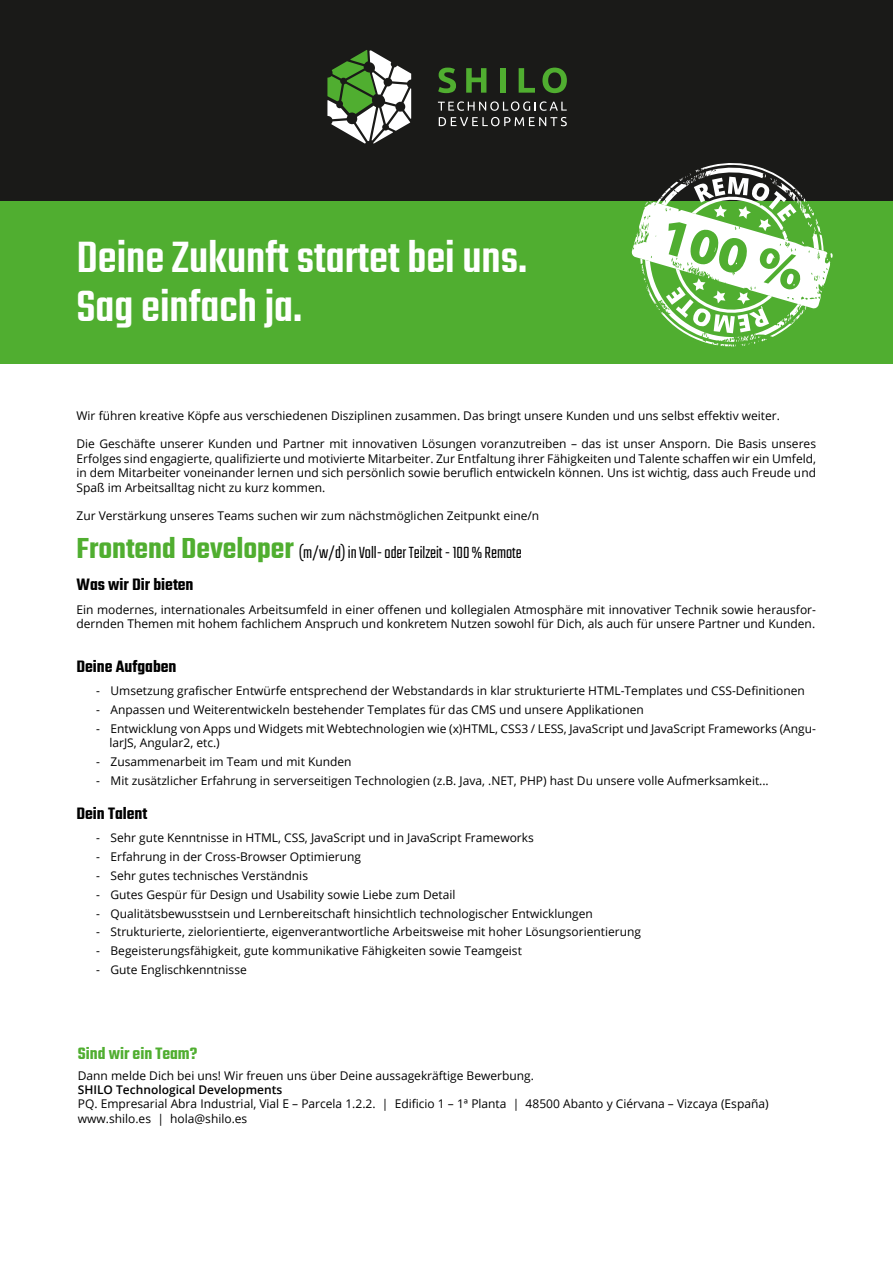
<style>
.page{position:relative;width:893px;height:1263px;background:#fff}
.page>*{position:absolute;margin:0;border:0;box-sizing:border-box;transform-origin:0 0}
.t1{font:500 48px/49.5px "Teko";color:#fff}
.t2{font:300 18px/32.1px "Teko";color:#000}
.t3{font:600 18px "Teko";color:#000}
.t4{font:600 18px "Teko";color:#50ae30}
.t5{font:12px/14.4px "Open Sans";color:#000}
.t6{font:600 12px "Open Sans";color:#000}
.s1{font-weight:600;font-size:31.5px;color:#50ae30}
.s2{font-weight:600}
</style>
<div class="page">
<div style="left:0;top:199px;width:892px;height:165px;background:#50ae30"></div>
<div style="left:0;top:0;width:892px;height:201px;background:#1a1a18"></div>
<svg style="left:438px;top:68px;width:18px;height:25px"></svg>
<svg style="left:466px;top:68px;width:20px;height:25px"></svg>
<div style="left:500px;top:68px;width:5px;height:25px;background:#50ae30"></div>
<svg style="left:519px;top:68px;width:16px;height:25px"></svg>
<svg style="left:542px;top:68px;width:25px;height:25px"></svg>
<svg style="left:438px;top:101px;width:129px;height:10px"></svg>
<svg style="left:439px;top:117px;width:128px;height:9px"></svg>
<svg style="left:327px;top:50px;width:84px;height:94px"></svg>
<svg style="left:631px;top:163px;width:202px;height:183px"></svg>
<h1 class="t1" style="left:76px;top:236px;width:452px">Deine Zukunft startet bei uns.<br>Sag einfach ja.</h1>
<p class="t5" style="left:76px;top:408px;width:705px">Wir führen kreative Köpfe aus verschiedenen Disziplinen zusammen. Das bringt unsere Kunden und uns selbst effektiv weiter.</p>
<p class="t5" style="left:76px;top:436px;width:741px;text-align:justify">Die Geschäfte unserer Kunden und Partner mit innovativen Lösungen voranzutreiben – das ist unser Ansporn. Die Basis unseres Erfolges sind engagierte, qualifizierte und motivierte Mitarbeiter. Zur Entfaltung ihrer Fähigkeiten und Talente schaffen wir ein Umfeld, in dem Mitarbeiter voneinander lernen und sich persönlich sowie beruflich entwickeln können. Uns ist wichtig, dass auch Freude und Spaß im Arbeitsalltag nicht zu kurz kommen.</p>
<p class="t5" style="left:76px;top:508px;width:464px">Zur Verstärkung unseres Teams suchen wir zum nächstmöglichen Zeitpunkt eine/n</p>
<h2 class="t2" style="left:76px;top:538px;width:447px"><span class="s1">Frontend Developer</span> (m/w/d) in Voll- oder Teilzeit - 100 % Remote<br><span class="s2">Was wir Dir bieten</span></h2>
<p class="t5" style="left:76px;top:602px;width:741px">Ein modernes, internationales Arbeitsumfeld in einer offenen und kollegialen Atmosphäre mit innovativer Technik sowie herausfor&shy;dernden Themen mit hohem fachlichem Anspruch und konkretem Nutzen sowohl für Dich, als auch für unsere Partner und Kunden.</p>
<h2 class="t3" style="left:76px;top:655px;width:101px">Deine Aufgaben</h2>
<p class="t5" style="left:96px;top:683px;width:710px">- Umsetzung grafischer Entwürfe entsprechend der Webstandards in klar strukturierte HTML-Templates und CSS-Definitionen</p>
<p class="t5" style="left:96px;top:702px;width:549px">- Anpassen und Weiterentwickeln bestehender Templates für das CMS und unsere Applikationen</p>
<p class="t5" style="left:110px;top:721px;width:708px;text-indent:-14px">- Entwicklung von Apps und Widgets mit Webtechnologien wie (x)HTML, CSS3 / LESS, JavaScript und JavaScript Frameworks (Angu&shy;larJS, Angular2, etc.)</p>
<p class="t5" style="left:96px;top:754px;width:257px">- Zusammenarbeit im Team und mit Kunden</p>
<p class="t5" style="left:96px;top:773px;width:674px">- Mit zusätzlicher Erfahrung in serverseitigen Technologien (z.B. Java, .NET, PHP) hast Du unsere volle Aufmerksamkeit...</p>
<h2 class="t3" style="left:76px;top:802px;width:72px">Dein Talent</h2>
<p class="t5" style="left:96px;top:830px;width:439px">- Sehr gute Kenntnisse in HTML, CSS, JavaScript und in JavaScript Frameworks</p>
<p class="t5" style="left:96px;top:849px;width:267px">- Erfahrung in der Cross-Browser Optimierung</p>
<p class="t5" style="left:96px;top:868px;width:214px">- Sehr gutes technisches Verständnis</p>
<p class="t5" style="left:96px;top:887px;width:361px">- Gutes Gespür für Design und Usability sowie Liebe zum Detail</p>
<p class="t5" style="left:96px;top:906px;width:498px">- Qualitätsbewusstsein und Lernbereitschaft hinsichtlich technologischer Entwicklungen</p>
<p class="t5" style="left:96px;top:924px;width:547px">- Strukturierte, zielorientierte, eigenverantwortliche Arbeitsweise mit hoher Lösungsorientierung</p>
<p class="t5" style="left:96px;top:943px;width:427px">- Begeisterungsfähigkeit, gute kommunikative Fähigkeiten sowie Teamgeist</p>
<p class="t5" style="left:96px;top:962px;width:152px">- Gute Englischkenntnisse</p>
<h2 class="t4" style="left:78px;top:1042px;width:121px">Sind wir ein Team?</h2>
<p class="t5" style="left:78px;top:1068px;width:458px">Dann melde Dich bei uns! Wir freuen uns über Deine aussagekräftige Bewerbung.</p>
<p class="t6" style="left:78px;top:1081px;width:206px">SHILO Technological Developments</p>
<p class="t5" style="left:78px;top:1096px;width:692px">PQ. Empresarial Abra Industrial, Vial E – Parcela 1.2.2. | Edificio 1 – 1ª Planta | 48500 Abanto y Ciérvana – Vizcaya (España) www.shilo.es | hola@shilo.es</p>
</div>
